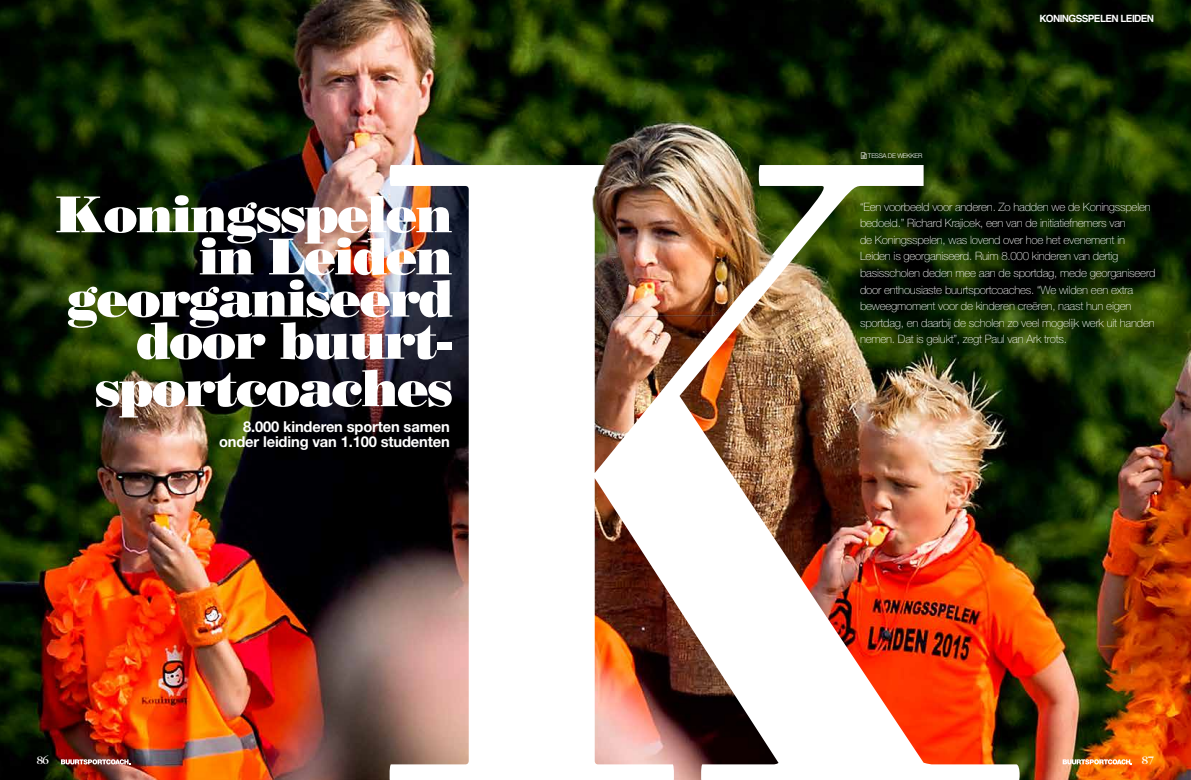
<style>
.page{position:relative;width:1191px;height:780px;background:#fff}
.page>*{position:absolute;margin:0;border:0;box-sizing:border-box;transform-origin:0 0}
.t1{font:700 874.4px "Didot HTF 06";color:#fff}
.t2{font:51.5px/42.1px "Bodoni Poster";letter-spacing:-.03em;color:#fff;text-align:right}
.t3{font:700 15px/15px "Helvetica Neue";letter-spacing:-.01em;color:#fff;text-align:right}
.t4{font:12px "Garamond";color:#fff}
.t5{font:100 11.5px/16.6px "Helvetica Neue";letter-spacing:-.02em;color:#fff}
.t6{font:700 10px "Helvetica";letter-spacing:-.06em;color:#fff}
.t7{font:300 6.5px "Helvetica Neue";letter-spacing:-.04em;color:#fff}
</style>
<div class="page">
<img style="left:0;top:0;width:1191px;height:780px">
<svg style="left:61px;top:759px;width:69px;height:5px"></svg>
<svg style="left:1062px;top:759px;width:70px;height:5px"></svg>
<svg style="left:861px;top:152px;width:5px;height:7px"></svg>
<p class="t7" style="left:868px;top:151px;width:56px">TESSA DE WEKKER</p>
<p class="t6" style="left:1039px;top:11px;width:116px">KONINGSSPELEN LEIDEN</p>
<h1 class="t1" style="left:358px;top:-72px;width:586px">K</h1>
<h2 class="t2" style="left:56px;top:193px;width:398px">Koningsspelen in Leiden georganiseerd door buurt-</h2>
<h2 class="t2" style="left:95px;top:366px;width:359px">sportcoaches</h2>
<p class="t5" style="left:860px;top:198px;width:297px">“Een voorbeeld voor anderen. Zo hadden we de Koningsspelen bedoeld.” Richard Krajicek, een van de initiatiefnemers van<br>de Koningsspelen, was lovend over hoe het evenement in Leiden is georganiseerd. Ruim 8.000 kinderen van dertig basisscholen deden mee aan de sportdag, mede georganiseerd door enthousiaste buurtsportcoaches. “We wilden een extra beweegmoment voor de kinderen creëren, naast hun eigen sportdag, en daarbij de scholen zo veel mogelijk werk uit handen nemen. Dat is gelukt”, zegt Paul van Ark trots.</p>
<h3 class="t3" style="left:219px;top:419px;width:232px">8.000 kinderen sporten samen onder leiding van 1.100 studenten</h3>
<p class="t4" style="left:37px;top:754px;width:14px">86</p>
<p class="t4" style="left:1141px;top:754px;width:14px">87</p>
</div>
